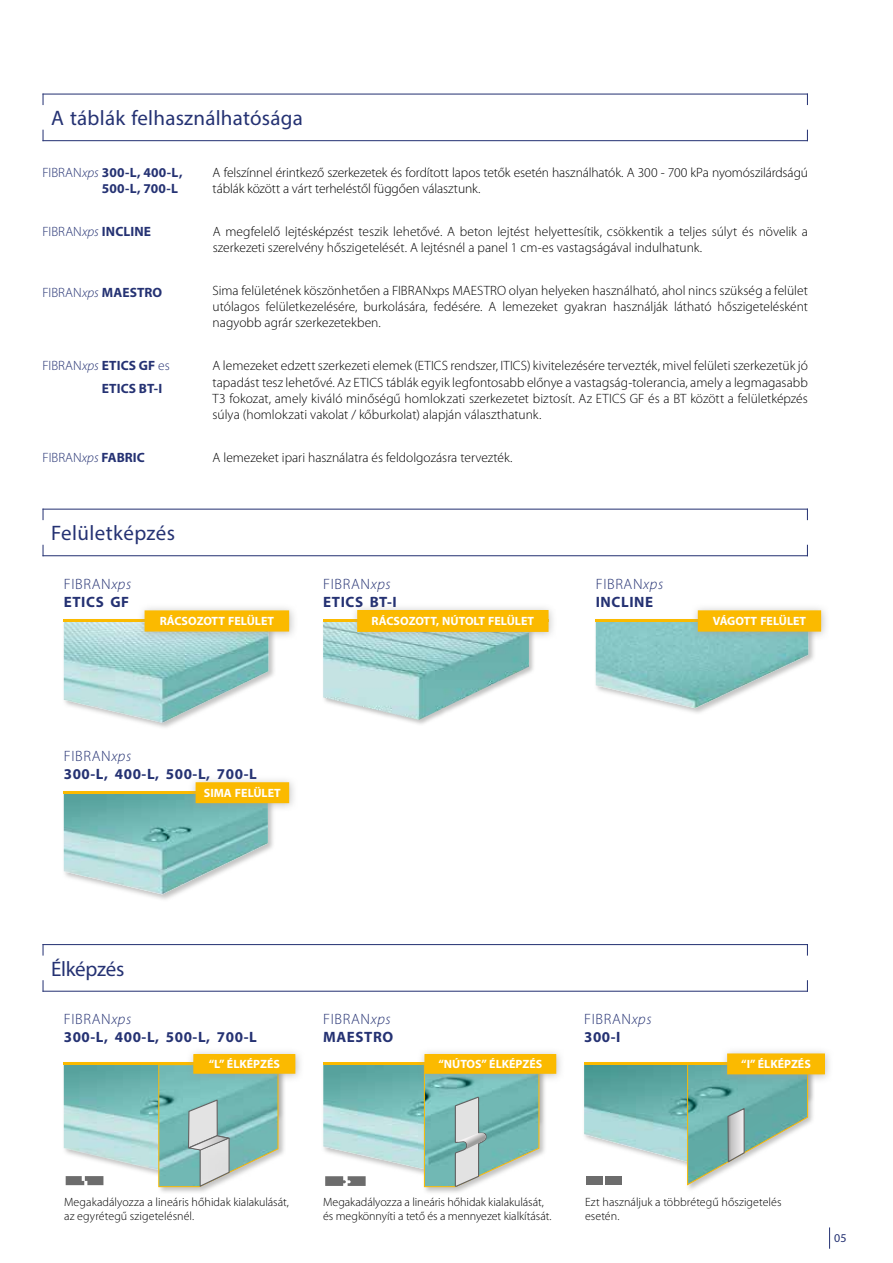
<style>
.page{position:relative;width:893px;height:1263px;background:#fff}
.page>*{position:absolute;margin:0;border:0;box-sizing:border-box;transform-origin:0 0}
.t1{font:21px "Myriad Pro";letter-spacing:.01em;color:#253273}
.t2{font:21px "Myriad Pro";letter-spacing:-.015em;color:#253273}
.t3{font:700 15px/18px "Myriad Pro";letter-spacing:.04em;color:#253273}
.t4{font:300 15px/18px "Myriad Pro";letter-spacing:.045em;color:#253273}
.t5{font:300 13.5px/16.2px "Myriad Pro";color:#000;text-align:justify}
.t6{font:700 13.5px/22.5px "Myriad Pro";letter-spacing:.01em;color:#253273}
.t7{font:300 13.5px "Myriad Pro";color:#253273}
.t8{font:300 12px/14.4px "Myriad Pro";color:#000}
.t9{font:700 12px "Myriad Pro";color:#fff}
.t10{font:12px "Myriad Pro";color:#253273}
.s1{font-weight:300}
.s2{font-weight:300;font-style:italic}
.s3{font-style:italic}
.s4{font-weight:700}
</style>
<div class="page">
<div style="left:322px;top:619px;width:213px;height:107px;background:#9d9d9c;opacity:.61"></div>
<img style="left:323px;top:622px;width:206px;height:98px">
<svg style="left:829px;top:1227px;width:1px;height:22px"></svg>
<div style="left:594px;top:618px;width:222px;height:97px;background:#9d9d9c;opacity:.6"></div>
<img style="left:596px;top:622px;width:212px;height:86px">
<div style="left:62px;top:618px;width:214px;height:112px;background:#9d9d9c;opacity:.6"></div>
<img style="left:64px;top:622px;width:204px;height:101px">
<div style="left:62px;top:790px;width:213px;height:112px;background:#9d9d9c;opacity:.6"></div>
<img style="left:64px;top:794px;width:204px;height:100px">
<div style="left:685px;top:1062px;width:131px;height:130px;background:#9d9d9c;opacity:.6"></div>
<svg style="left:584px;top:1065px;width:224px;height:121px"></svg>
<div style="left:157px;top:1062px;width:129px;height:132px;background:#9d9d9c;opacity:.6"></div>
<svg style="left:64px;top:1065px;width:215px;height:123px;background:#9ec9c5"></svg>
<div style="left:422px;top:1062px;width:125px;height:132px;background:#9d9d9c;opacity:.6"></div>
<svg style="left:323px;top:1065px;width:217px;height:123px;background:#9dc9c5"></svg>
<hr style="left:43px;top:94px;width:765px;height:1px;background:#253273">
<hr style="left:43px;top:140px;width:765px;height:1px;background:#253273">
<hr style="left:323px;top:620px;width:226px;height:2px;background:#fbba00">
<hr style="left:596px;top:620px;width:225px;height:2px;background:#fbba00">
<hr style="left:64px;top:620px;width:225px;height:2px;background:#fbba00">
<hr style="left:64px;top:791px;width:225px;height:3px;background:#fbba00">
<div style="left:188px;top:775px;width:110px;height:37px;background:#9d9d9c;opacity:.61"></div>
<div style="left:196px;top:783px;width:92px;height:19px;background:#fbba00"></div>
<div style="left:196px;top:782px;width:93px;height:21px;border:2px solid #fbba00"></div>
<hr style="left:43px;top:509px;width:765px;height:1px;background:#253273">
<hr style="left:43px;top:555px;width:765px;height:1px;background:#253273">
<hr style="left:584px;top:1063px;width:222px;height:2px;background:#fbba00">
<div style="left:720px;top:1046px;width:114px;height:38px;background:#9d9d9c;opacity:.61"></div>
<div style="left:728px;top:1054px;width:96px;height:20px;background:#fbba00"></div>
<div style="left:727px;top:1053px;width:98px;height:21px;border:2px solid #fbba00"></div>
<hr style="left:64px;top:1063px;width:213px;height:2px;background:#fbba00">
<div style="left:186px;top:1047px;width:118px;height:36px;background:#9d9d9c;opacity:.61"></div>
<div style="left:194px;top:1055px;width:101px;height:18px;background:#fbba00"></div>
<div style="left:193px;top:1054px;width:102px;height:20px;border:2px solid #fbba00"></div>
<hr style="left:323px;top:1063px;width:222px;height:2px;background:#fbba00">
<div style="left:417px;top:1047px;width:148px;height:36px;background:#9d9d9c;opacity:.61"></div>
<div style="left:425px;top:1055px;width:130px;height:18px;background:#fbba00"></div>
<div style="left:424px;top:1054px;width:132px;height:20px;border:2px solid #fbba00"></div>
<hr style="left:43px;top:944px;width:765px;height:1px;background:#253273">
<hr style="left:43px;top:991px;width:765px;height:1px;background:#253273">
<svg style="left:43px;top:980px;width:1px;height:12px"></svg>
<svg style="left:807px;top:980px;width:1px;height:12px"></svg>
<div style="left:690px;top:603px;width:140px;height:38px;background:#9d9d9c;opacity:.61"></div>
<div style="left:698px;top:611px;width:122px;height:20px;background:#fbba00"></div>
<div style="left:698px;top:610px;width:123px;height:22px;border:2px solid #fbba00"></div>
<div style="left:350px;top:603px;width:208px;height:38px;background:#9d9d9c;opacity:.61"></div>
<div style="left:358px;top:611px;width:190px;height:20px;background:#fbba00"></div>
<div style="left:357px;top:610px;width:192px;height:22px;border:2px solid #fbba00"></div>
<div style="left:137px;top:603px;width:161px;height:38px;background:#9d9d9c;opacity:.61"></div>
<div style="left:145px;top:611px;width:143px;height:20px;background:#fbba00"></div>
<div style="left:145px;top:610px;width:144px;height:21px;border:2px solid #fbba00"></div>
<h1 class="t1" style="left:51px;top:105px;width:253px">A táblák felhasználhatósága</h1>
<p class="t6" style="left:102px;top:164px;width:82px;line-height:16.2px;text-indent:-59px"><span class="s1">FIBRAN</span><span class="s2">xps</span> 300-L, 400-L,<br>500-L, 700-L</p>
<p class="t5" style="left:213px;top:164px;width:597px">A felszínnel érintkező szerkezetek és fordított lapos tetők esetén használhatók. A 300 - 700 kPa nyomószilárdságú táblák között a várt terheléstől függően választunk.</p>
<p class="t6" style="left:43px;top:220px;width:110px"><span class="s1">FIBRAN</span><span class="s2">xps</span> INCLINE</p>
<p class="t5" style="left:213px;top:224px;width:597px">A megfelelő lejtésképzést teszik lehetővé. A beton lejtést helyettesítik, csökkentik a teljes súlyt és növelik a szerkezeti szerelvény hőszigetelését. A lejtésnél a panel 1 cm-es vastagságával indulhatunk.</p>
<p class="t6" style="left:43px;top:280px;width:121px"><span class="s1">FIBRAN</span><span class="s2">xps</span> MAESTRO</p>
<p class="t6" style="left:102px;top:354px;width:69px;text-indent:-59px"><span class="s1">FIBRAN</span><span class="s2">xps</span> ETICS GF <span class="s1">es<br></span>ETICS BT-I</p>
<p class="t5" style="left:213px;top:283px;width:597px">Sima felületének köszönhetően a FIBRANxps MAESTRO olyan helyeken használható, ahol nincs szükség a felület utólagos felületkezelésére, burkolására, fedésére. A lemezeket gyakran használják látható hőszigetelésként nagyobb agrár szerkezetekben.</p>
<p class="t5" style="left:213px;top:358px;width:597px">A lemezeket edzett szerkezeti elemek (ETICS rendszer, ITICS) kivitelezésére tervezték, mivel felületi szerkezetük jó tapadást tesz lehetővé. Az ETICS táblák egyik legfontosabb előnye a vastagság-tolerancia, amely a legmagasabb T3 fokozat, amely kiváló minőségű homlokzati szerkezetet biztosít. Az ETICS GF és a BT között a felületképzés súlya (homlokzati vakolat / kőburkolat) alapján választhatunk.</p>
<p class="t7" style="left:43px;top:450px;width:104px">FIBRAN<span class="s3">xps</span> <span class="s4">FABRIC</span></p>
<p class="t5" style="left:213px;top:449px;width:301px">A lemezeket ipari használatra és feldolgozásra tervezték.</p>
<h1 class="t1" style="left:51px;top:520px;width:126px">Felületképzés</h1>
<p class="t3" style="left:64px;top:574px;width:69px"><span class="s1">FIBRAN</span><span class="s2">xps<br></span>ETICS GF</p>
<p class="t3" style="left:323px;top:574px;width:75px"><span class="s1">FIBRAN</span><span class="s2">xps<br></span>ETICS BT-I</p>
<p class="t3" style="left:596px;top:574px;width:69px"><span class="s1">FIBRAN</span><span class="s2">xps<br></span>INCLINE</p>
<p class="t9" style="left:160px;top:614px;width:116px">RÁCSOZOTT FELÜLET</p>
<p class="t9" style="left:372px;top:614px;width:164px">RÁCSOZOTT, NÚTOLT FELÜLET</p>
<p class="t9" style="left:713px;top:614px;width:95px">VÁGOTT FELÜLET</p>
<p class="t3" style="left:64px;top:746px;width:194px"><span class="s1">FIBRAN</span><span class="s2">xps<br></span>300-L, 400-L, 500-L, 700-L</p>
<p class="t9" style="left:204px;top:785px;width:78px">SIMA FELÜLET</p>
<h1 class="t2" style="left:51px;top:956px;width:75px">Élképzés</h1>
<p class="t3" style="left:64px;top:1010px;width:194px"><span class="s1">FIBRAN</span><span class="s2">xps<br></span>300-L, 400-L, 500-L, 700-L</p>
<p class="t9" style="left:209px;top:1056px;width:73px">“L” ÉLKÉPZÉS</p>
<p class="t3" style="left:323px;top:1010px;width:72px"><span class="s1">FIBRAN</span><span class="s2">xps<br></span>MAESTRO</p>
<p class="t9" style="left:438px;top:1056px;width:105px">“NÚTOS” ÉLKÉPZÉS</p>
<p class="t4" style="left:584px;top:1010px;width:69px">FIBRAN<span class="s3">xps<br></span><span class="s4">300-I</span></p>
<p class="t9" style="left:741px;top:1056px;width:71px">“I” ÉLKÉPZÉS</p>
<p class="t8" style="left:64px;top:1195px;width:226px">Megakadályozza a lineáris hőhidak kialakulását, az egyrétegű szigetelésnél.</p>
<p class="t8" style="left:323px;top:1195px;width:230px">Megakadályozza a lineáris hőhidak kialakulását, és megkönnyíti a tető és a mennyezet kialkítását.</p>
<p class="t8" style="left:585px;top:1195px;width:198px">Ezt használjuk a többrétegű hőszigetelés esetén.</p>
<p class="t10" style="left:834px;top:1231px;width:14px">05</p>
</div>
